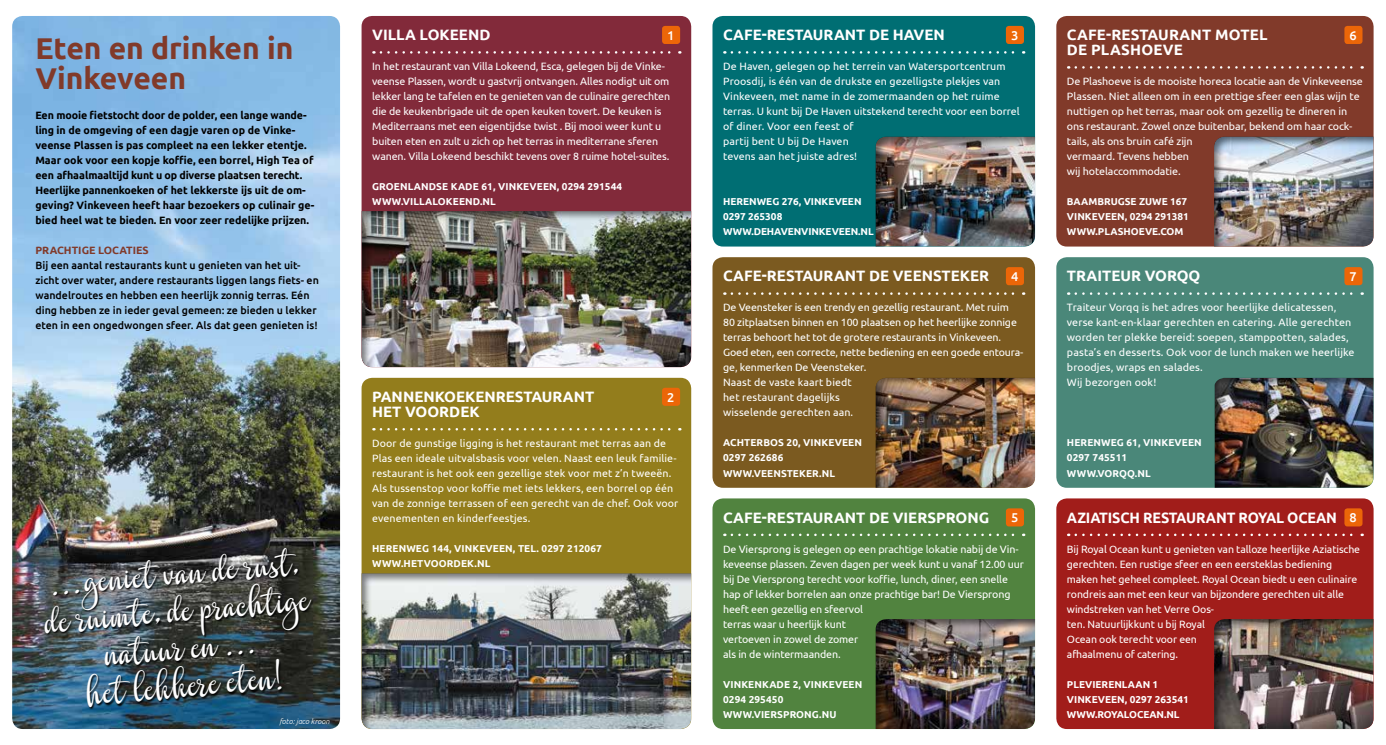
<style>
.page{position:relative;width:1386px;height:745px;background:#fff}
.page>*{position:absolute;margin:0;border:0;box-sizing:border-box;transform-origin:0 0}
.t1{font:31.25px/37.5px "Kayleight";color:#fff;text-align:center}
.t2{font:700 30px/30px "Ubuntu";color:#813a2a}
.t3{font:700 15px/15px "Ubuntu";color:#fff}
.t4{font:700 15px "Ubuntu";color:#fff;scale:.95 1}
.t5{font:500 12.75px "Ubuntu";color:#fff}
.t6{font:10.62px/15px "Ubuntu";letter-spacing:-.01em;color:#fff}
.t7{font:10.62px/15px "Ubuntu";letter-spacing:.01em;color:#fff}
.t8{font:700 10.62px/15px "Ubuntu";color:#000}
.t9{font:500 10.62px/15px "Ubuntu";color:#000}
.t10{font:700 10.62px "Ubuntu";color:#813a2a}
.t11{font:700 10px/15px "Ubuntu";letter-spacing:.01em;color:#fff}
.t12{font:italic 300 7.5px "Ubuntu";color:#fff}
</style>
<div class="page">
<img style="left:12px;top:16px;width:328px;height:712px">
<div style="left:1056px;top:16px;width:317px;height:230px;background:#813a2a;border-radius:11px"></div>
<div style="left:712px;top:16px;width:323px;height:230px;background:#006e73;border-radius:11px"></div>
<div style="left:1056px;top:498px;width:317px;height:230px;background:#a11d1a;border-radius:11px"></div>
<div style="left:712px;top:257px;width:323px;height:230px;background:#7b5a20;border-radius:11px"></div>
<div style="left:712px;top:498px;width:323px;height:230px;background:#51833f;border-radius:11px"></div>
<div style="left:874px;top:136px;width:162px;height:113px;background:#000;opacity:.5"></div>
<div style="left:1212px;top:618px;width:163px;height:113px;background:#000;opacity:.5"></div>
<div style="left:874px;top:377px;width:162px;height:113px;background:#000;opacity:.5"></div>
<div style="left:874px;top:618px;width:162px;height:113px;background:#000;opacity:.5"></div>
<div style="left:1006px;top:26px;width:18px;height:18px;background:#ec6608;border-radius:3px"></div>
<div style="left:1344px;top:508px;width:18px;height:18px;background:#ec6608;border-radius:3px"></div>
<div style="left:1006px;top:267px;width:18px;height:18px;background:#ec6608;border-radius:3px"></div>
<div style="left:1006px;top:508px;width:18px;height:18px;background:#ec6608;border-radius:3px"></div>
<svg style="left:732px;top:533px;width:292px;height:2px"></svg>
<svg style="left:732px;top:292px;width:292px;height:3px"></svg>
<svg style="left:732px;top:51px;width:292px;height:3px"></svg>
<svg style="left:1075px;top:533px;width:287px;height:2px"></svg>
<div style="left:361px;top:16px;width:330px;height:351px;background:#822a3a;border-radius:11px"></div>
<div style="left:662px;top:26px;width:18px;height:18px;background:#ec6608;border-radius:3px"></div>
<svg style="left:381px;top:51px;width:299px;height:3px"></svg>
<div style="left:360px;top:210px;width:333px;height:158px;background:#000;opacity:.5"></div>
<div style="left:361px;top:377px;width:330px;height:351px;background:#937d1c;border-radius:11px"></div>
<div style="left:662px;top:387px;width:18px;height:18px;background:#ec6608;border-radius:3px"></div>
<svg style="left:381px;top:428px;width:299px;height:2px"></svg>
<div style="left:360px;top:571px;width:333px;height:159px;background:#000;opacity:.5"></div>
<div style="left:1056px;top:257px;width:317px;height:230px;background:#4a8779;border-radius:11px"></div>
<div style="left:1212px;top:377px;width:163px;height:113px;background:#000;opacity:.5"></div>
<div style="left:1212px;top:136px;width:163px;height:113px;background:#000;opacity:.5"></div>
<div style="left:1344px;top:267px;width:18px;height:18px;background:#ec6608;border-radius:3px"></div>
<div style="left:1344px;top:26px;width:18px;height:18px;background:#ec6608;border-radius:3px"></div>
<svg style="left:1075px;top:292px;width:287px;height:3px"></svg>
<svg style="left:1075px;top:66px;width:287px;height:3px"></svg>
<img style="left:44px;top:547px;width:270px;height:162px">
<h2 class="t2" style="left:35px;top:33px;width:259px">Eten en drinken in<br>Vinkeveen</h2>
<p class="t8" style="left:35px;top:107px;width:280px">Een mooie fietstocht door de polder, een lange wande&shy;ling in de omgeving of een dagje varen op de Vinke&shy;veense Plassen is pas compleet na een lekker etentje.<br>Maar ook voor een kopje koffie, een borrel, High Tea of een afhaalmaaltijd kunt u op diverse plaatsen terecht.<br>Heerlijke pannenkoeken of het lekkerste ijs uit de om&shy;geving? Vinkeveen heeft haar bezoekers op culinair ge&shy;bied heel wat te bieden. En voor zeer redelijke prijzen.</p>
<p class="t10" style="left:35px;top:244px;width:115px">PRACHTIGE LOCATIES</p>
<p class="t9" style="left:35px;top:257px;width:285px">Bij een aantal restaurants kunt u genieten van het uit&shy;zicht over water, andere restaurants liggen langs fiets- en wandelroutes en hebben een heerlijk zonnig terras. Eén ding hebben ze in ieder geval gemeen: ze bieden u lekker eten in een ongedwongen sfeer. Als dat geen genieten is!</p>
<h1 class="t1" style="left:41px;top:564px;width:267px;rotate:-5deg">...geniet van de rust, de ruimte, de prachtige natuur en ...<br>het lekkere eten!</h1>
<p class="t12" style="left:279px;top:716px;width:51px">foto: jaco kroon</p>
<h3 class="t3" style="left:372px;top:27px;width:120px">VILLA LOKEEND</h3>
<p class="t5" style="left:667px;top:27px;width:9px">1</p>
<p class="t6" style="left:372px;top:58px;width:299px">In het restaurant van Villa Lokeend, Esca, gelegen bij de Vinke&shy;veense Plassen, wordt u gastvrij ontvangen. Alles nodigt uit om lekker lang te tafelen en te genieten van de culinaire gerechten die de keukenbrigade uit de open keuken tovert. De keuken is Mediterraans met een eigentijdse twist . Bij mooi weer kunt u buiten eten en zult u zich op het terras in mediterrane sferen wanen. Villa Lokeend beschikt tevens over 8 ruime hotel-suites.</p>
<p class="t11" style="left:372px;top:179px;width:251px">GROENLANDSE KADE 61, VINKEVEEN, 0294 291544<br>WWW.VILLALOKEEND.NL</p>
<h3 class="t3" style="left:372px;top:388px;width:224px">PANNENKOEKENRESTAURANT</h3>
<p class="t5" style="left:667px;top:389px;width:9px">2</p>
<h3 class="t3" style="left:372px;top:403px;width:109px">HET VOORDEK</h3>
<p class="t7" style="left:372px;top:435px;width:307px">Door de gunstige ligging is het restaurant met terras aan de Plas een ideale uitvalsbasis voor velen. Naast een leuk familie&shy;restaurant is het ook een gezellige stek voor met z’n tweeën.<br>Als tussenstop voor koffie met iets lekkers, een borrel op één van de zonnige terrassen of een gerecht van de chef. Ook voor evenementen en kinderfeestjes.</p>
<p class="t11" style="left:372px;top:540px;width:231px">HERENWEG 144, VINKEVEEN, TEL. 0297 212067<br>WWW.HETVOORDEK.NL</p>
<h3 class="t3" style="left:723px;top:27px;width:223px">CAFE-RESTAURANT DE HAVEN</h3>
<p class="t7" style="left:723px;top:58px;width:298px">De Haven, gelegen op het terrein van Watersportcentrum Proosdij, is één van de drukste en gezelligste plekjes van Vinkeveen, met name in de zomermaanden op het ruime terras. U kunt bij De Haven uitstekend terecht voor een borrel of diner. Voor een feest of<br>partij bent U bij De Haven<br>tevens aan het juiste adres!</p>
<p class="t11" style="left:723px;top:194px;width:152px">HERENWEG 276, VINKEVEEN<br>0297 265308<br>WWW.DEHAVENVINKEVEEN.NL</p>
<p class="t5" style="left:1011px;top:27px;width:9px">3</p>
<h3 class="t3" style="left:723px;top:268px;width:267px">CAFE-RESTAURANT DE VEENSTEKER</h3>
<p class="t6" style="left:723px;top:299px;width:302px">De Veensteker is een trendy en gezellig restaurant. Met ruim 80 zitplaatsen binnen en 100 plaatsen op het heerlijke zonnige terras behoort het tot de grotere restaurants in Vinkeveen.<br>Goed eten, een correcte, nette bediening en een goede entoura&shy;ge, kenmerken De Veensteker.<br>Naast de vaste kaart biedt<br>het restaurant dagelijks<br>wisselende gerechten aan.</p>
<p class="t11" style="left:723px;top:435px;width:140px">ACHTERBOS 20, VINKEVEEN<br>0297 262686<br>WWW.VEENSTEKER.NL</p>
<h3 class="t3" style="left:723px;top:509px;width:268px">CAFE-RESTAURANT DE VIERSPRONG</h3>
<p class="t6" style="left:723px;top:540px;width:302px">De Viersprong is gelegen op een prachtige lokatie nabij de Vin&shy;keveense plassen. Zeven dagen per week kunt u vanaf 12.00 uur bij De Viersprong terecht voor koffie, lunch, diner, een snelle hap of lekker borrelen aan onze prachtige bar! De Viersprong heeft een gezellig en sfeervol<br>terras waar u heerlijk kunt<br>vertoeven in zowel de zomer<br>als in de wintermaanden.</p>
<p class="t11" style="left:723px;top:676px;width:141px">VINKENKADE 2, VINKEVEEN<br>0294 295450<br>WWW.VIERSPRONG.NU</p>
<p class="t5" style="left:1011px;top:268px;width:9px">4</p>
<p class="t5" style="left:1011px;top:509px;width:9px">5</p>
<h3 class="t3" style="left:1067px;top:27px;width:202px">CAFE-RESTAURANT MOTEL<br>DE PLASHOEVE</h3>
<p class="t6" style="left:1067px;top:73px;width:297px">De Plashoeve is de mooiste horeca locatie aan de Vinkeveense Plassen. Niet alleen om in een prettige sfeer een glas wijn te nuttigen op het terras, maar ook om gezellig te dineren in ons restaurant. Zowel onze buitenbar, bekend om haar cock&shy;tails, als ons bruin café zijn<br>vermaard. Tevens hebben<br>wij hotelaccommodatie.</p>
<p class="t11" style="left:1067px;top:194px;width:123px">BAAMBRUGSE ZUWE 167<br>VINKEVEEN, 0294 291381<br>WWW.PLASHOEVE.COM</p>
<p class="t5" style="left:1349px;top:268px;width:9px">7</p>
<p class="t5" style="left:1349px;top:27px;width:9px">6</p>
<h3 class="t3" style="left:1067px;top:268px;width:135px">TRAITEUR VORQQ</h3>
<p class="t7" style="left:1067px;top:299px;width:289px">Traiteur Vorqq is het adres voor heerlijke delicatessen, verse kant-en-klaar gerechten en catering. Alle gerechten worden ter plekke bereid: soepen, stamppotten, salades, pasta’s en desserts. Ook voor de lunch maken we heerlijke broodjes, wraps en salades.<br>Wij bezorgen ook!</p>
<p class="t11" style="left:1067px;top:435px;width:136px">HERENWEG 61, VINKEVEEN<br>0297 745511<br>WWW.VORQQ.NL</p>
<h3 class="t4" style="left:1067px;top:507px;width:286px">AZIATISCH RESTAURANT ROYAL OCEAN</h3>
<p class="t6" style="left:1067px;top:540px;width:295px">Bij Royal Ocean kunt u genieten van talloze heerlijke Aziatische gerechten. Een rustige sfeer en een eersteklas bediening maken het geheel compleet. Royal Ocean biedt u een culinaire rondreis aan met een keur van bijzondere gerechten uit alle windstreken van het Verre Oos-<br>ten. Natuurlijkkunt u bij Royal<br>Ocean ook terecht voor een<br>afhaalmenu of catering.</p>
<p class="t11" style="left:1067px;top:676px;width:123px">PLEVIERENLAAN 1<br>VINKEVEEN, 0297 263541<br>WWW.ROYALOCEAN.NL</p>
<p class="t5" style="left:1349px;top:509px;width:9px">8</p>
</div>
